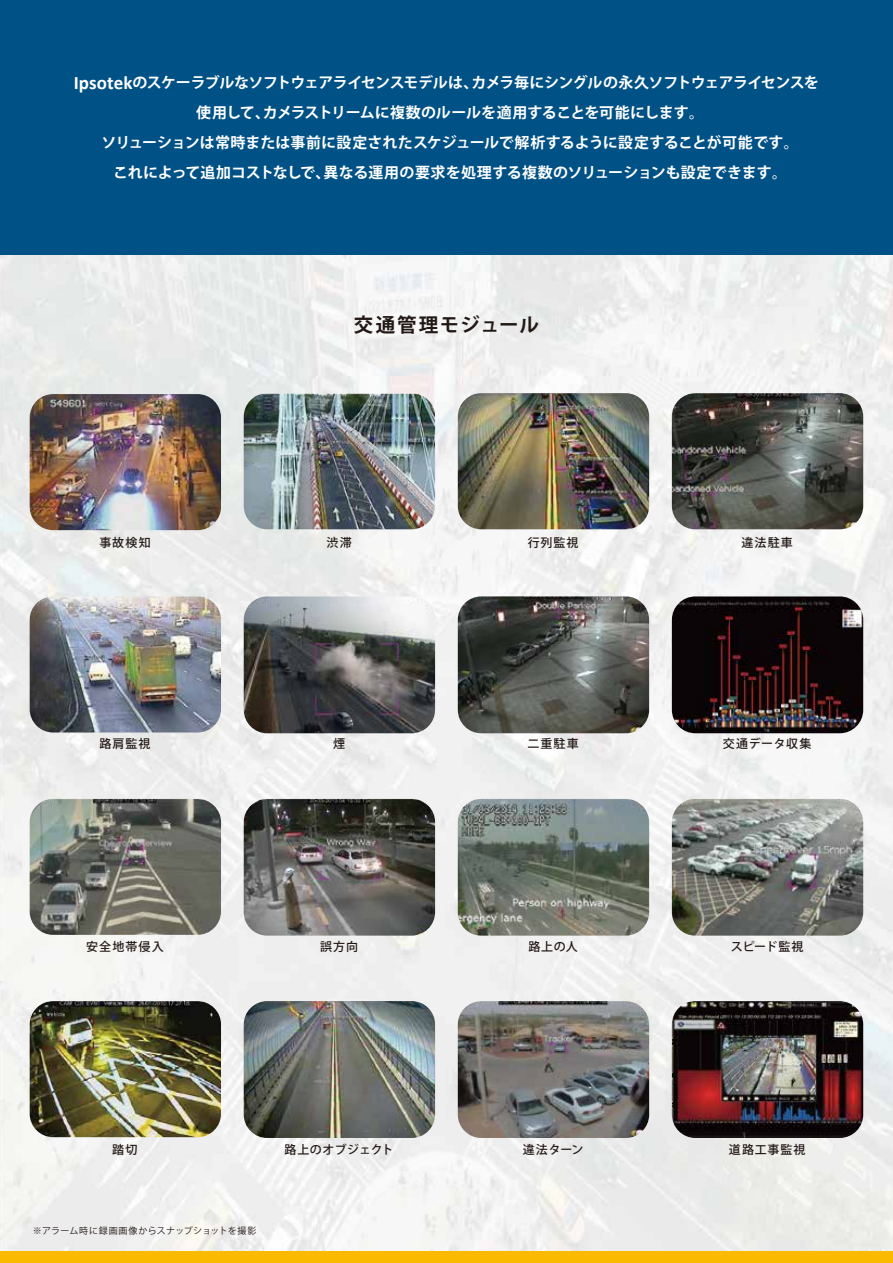
<style>
.page{position:relative;width:893px;height:1263px;background:#fff}
.page>*{position:absolute;margin:0;border:0;box-sizing:border-box;transform-origin:0 0}
.t1{font:700 19.5px "Koz Go Pr 6 N";letter-spacing:.07em;color:#221815}
.t2{font:700 15px/30px "Koz Go Pr 6 N";letter-spacing:-.02em;color:#fff;text-align:center}
.t3{font:500 12px "Koz Go Pr 6 N";letter-spacing:.075em;color:#221815}
.t4{font:500 12px "Koz Go Pr 6 N";letter-spacing:.03em;color:#221815}
.t5{font:500 12px "Koz Go Pr 6 N";letter-spacing:.045em;color:#221815}
.t6{font:9px "Koz Go Pr 6 N";letter-spacing:.045em;color:#221815}
.s1{font-family:"Calibri";font-size:19.05px}
</style>
<div class="page">
<svg style="left:0;top:1250px;width:893px;height:13px;background:#f8be12"></svg>
<div style="left:0;top:0;width:893px;height:255px;background:#005185"></div>
<img style="left:0;top:255px;width:893px;height:995px">
<img style="left:30px;top:394px;width:191px;height:136px">
<img style="left:458px;top:393px;width:191px;height:136px">
<img style="left:672px;top:799px;width:191px;height:137px">
<img style="left:672px;top:393px;width:191px;height:136px">
<img style="left:30px;top:799px;width:191px;height:136px">
<img style="left:30px;top:596px;width:191px;height:136px">
<img style="left:672px;top:596px;width:191px;height:137px">
<img style="left:244px;top:596px;width:191px;height:137px">
<img style="left:244px;top:1001px;width:191px;height:137px">
<img style="left:244px;top:393px;width:191px;height:136px">
<img style="left:30px;top:1001px;width:191px;height:136px">
<img style="left:458px;top:799px;width:191px;height:137px">
<img style="left:244px;top:799px;width:191px;height:137px">
<img style="left:458px;top:596px;width:191px;height:137px">
<img style="left:458px;top:1001px;width:191px;height:137px">
<img style="left:672px;top:1001px;width:191px;height:137px">
<p class="t2" style="left:74px;top:68px;width:747px"><span class="s1">Ipsotek</span>のスケーラブルなソフトウェアライセンスモデルは、カメラ毎にシングルの永久ソフトウェアライセンスを使用して、カメラストリームに複数のルールを適用することを可能にします。<br>ソリューションは常時または事前に設定されたスケジュールで解析するように設定することが可能です。<br>これによって追加コストなしで、異なる運用の要求を処理する複数のソリューションも設定できます。</p>
<h1 class="t1" style="left:354px;top:313px;width:187px">交通管理モジュール</h1>
<p class="t3" style="left:99px;top:535px;width:53px">事故検知</p>
<p class="t3" style="left:326px;top:535px;width:27px">渋滞</p>
<p class="t3" style="left:528px;top:535px;width:52px">行列監視</p>
<p class="t3" style="left:741px;top:535px;width:53px">違法駐車</p>
<p class="t3" style="left:100px;top:737px;width:52px">路肩監視</p>
<p class="t3" style="left:333px;top:737px;width:13px">煙</p>
<p class="t3" style="left:527px;top:737px;width:53px">二重駐車</p>
<p class="t5" style="left:723px;top:737px;width:90px">交通データ収集</p>
<p class="t3" style="left:86px;top:940px;width:79px">安全地帯侵入</p>
<p class="t3" style="left:320px;top:940px;width:40px">誤方向</p>
<p class="t3" style="left:528px;top:940px;width:51px">路上の人</p>
<p class="t3" style="left:731px;top:940px;width:74px">スピード監視</p>
<p class="t3" style="left:112px;top:1143px;width:27px">踏切</p>
<p class="t6" style="left:33px;top:1225px;width:225px">※アラーム時に録画画像からスナップショットを撮影</p>
<p class="t4" style="left:285px;top:1143px;width:110px">路上のオブジェクト</p>
<p class="t3" style="left:523px;top:1143px;width:62px">違法ターン</p>
<p class="t3" style="left:729px;top:1143px;width:78px">道路工事監視</p>
</div>
